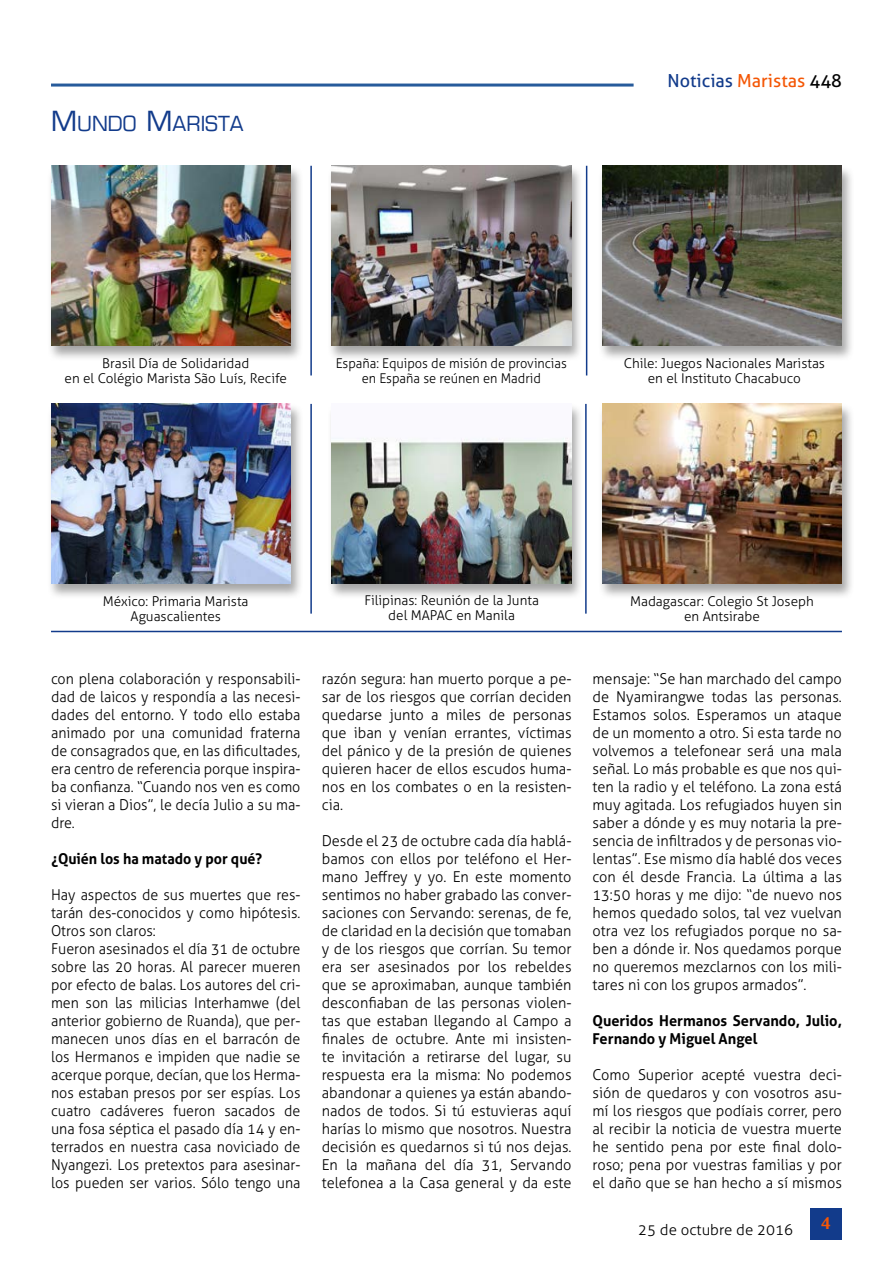
<style>
.page{position:relative;width:893px;height:1263px;background:#fff}
.page>*{position:absolute;margin:0;border:0;box-sizing:border-box;transform-origin:0 0}
.t1{font:20.25px "Eurostile";color:#123b8b}
.t2{font:18px "Aller";color:#123b8b}
.t3{font:700 18px "Novarese IT Cby BT";color:#f45706}
.t4{font:300 15px/18px "Aller";color:#000;text-align:justify}
.t5{font:300 15px/18px "Aller";color:#000;text-align:justify;scale:.95 1}
.t6{font:700 15px/18px "Aller";color:#000}
.t7{font:700 15px "Aller";color:#000;scale:.95 1}
.t8{font:300 13.5px/15px "Aller";color:#000;text-align:center}
.t9{font:300 13.5px/15px "Aller";color:#000;text-align:center;scale:.95 1}
.s1{font-size:27px}
.s2{color:#f45706}
.s3{color:#000}
</style>
<div class="page">
<hr style="left:51px;top:84px;width:583px;height:3px;background:#275b9b">
<div style="left:810px;top:1208px;width:32px;height:31px;background:#123b8b"></div>
<div style="left:598px;top:164px;width:257px;height:198px;background:#000;opacity:.35"></div>
<img style="left:602px;top:166px;width:240px;height:180px">
<div style="left:327px;top:164px;width:257px;height:198px;background:#000;opacity:.35"></div>
<img style="left:331px;top:166px;width:240px;height:180px">
<div style="left:47px;top:164px;width:257px;height:198px;background:#000;opacity:.35"></div>
<img style="left:51px;top:166px;width:240px;height:180px">
<div style="left:598px;top:403px;width:257px;height:197px;background:#000;opacity:.35"></div>
<img style="left:602px;top:404px;width:240px;height:180px">
<div style="left:327px;top:403px;width:257px;height:197px;background:#000;opacity:.35"></div>
<img style="left:331px;top:404px;width:240px;height:180px">
<div style="left:47px;top:403px;width:257px;height:197px;background:#000;opacity:.35"></div>
<img style="left:51px;top:404px;width:240px;height:180px">
<hr style="left:310px;top:166px;width:2px;height:209px;background:#123b8b">
<hr style="left:586px;top:166px;width:1px;height:209px;background:#123b8b">
<hr style="left:310px;top:404px;width:2px;height:210px;background:#123b8b">
<hr style="left:585px;top:404px;width:2px;height:210px;background:#123b8b">
<hr style="left:51px;top:631px;width:791px;height:1px;background:#123b8b">
<h1 class="t1" style="left:51px;top:111px;width:194px"><span class="s1">M</span>UNDO <span class="s1">M</span>ARISTA</h1>
<p class="t2" style="left:667px;top:69px;width:176px">Noticias <span class="s2">Maristas</span> <span class="s3">448</span></p>
<p class="t8" style="left:65px;top:355px;width:224px">Brasil Día de Solidaridad<br>en el Colégio Marista São Luís, Recife</p>
<p class="t9" style="left:336px;top:355px;width:245px">España: Equipos de misión de provincias en España se reúnen en Madrid</p>
<p class="t8" style="left:624px;top:355px;width:203px">Chile: Juegos Nacionales Maristas en el Instituto Chacabuco</p>
<p class="t8" style="left:103px;top:593px;width:147px">México: Primaria Marista<br>Aguascalientes</p>
<p class="t5" style="left:51px;top:670px;width:264px">con plena colaboración y responsabili&shy;dad de laicos y respondía a las necesi&shy;dades del entorno. Y todo ello estaba animado por una comunidad fraterna de consagrados que, en las dificultades, era centro de referencia porque inspira&shy;ba confianza. “Cuando nos ven es como si vieran a Dios”, le decía Julio a su ma&shy;dre.</p>
<p class="t7" style="left:51px;top:849px;width:224px">¿Quién los ha matado y por qué?</p>
<p class="t5" style="left:51px;top:886px;width:264px;text-align:left">Hay aspectos de sus muertes que res&shy;tarán des-conocidos y como hipótesis.<br>Otros son claros:<br>Fueron asesinados el día 31 de octubre sobre las 20 horas. Al parecer mueren por efecto de balas. Los autores del cri&shy;men son las milicias Interhamwe (del anterior gobierno de Ruanda), que per&shy;manecen unos días en el barracón de los Hermanos e impiden que nadie se acerque porque, decían, que los Herma&shy;nos estaban presos por ser espías. Los cuatro cadáveres fueron sacados de una fosa séptica el pasado día 14 y en&shy;terrados en nuestra casa noviciado de Nyangezi. Los pretextos para asesinar&shy;los pueden ser varios. Sólo tengo una</p>
<p class="t8" style="left:364px;top:593px;width:176px">Filipinas: Reunión de la Junta del MAPAC en Manila</p>
<p class="t8" style="left:630px;top:593px;width:185px">Madagascar: Colegio St Joseph en Antsirabe</p>
<p class="t5" style="left:322px;top:670px;width:264px">razón segura: han muerto porque a pe&shy;sar de los riesgos que corrían deciden quedarse junto a miles de personas que iban y venían errantes, víctimas del pánico y de la presión de quienes quieren hacer de ellos escudos huma&shy;nos en los combates o en la resisten&shy;cia.</p>
<p class="t4" style="left:322px;top:832px;width:251px">Desde el 23 de octubre cada día hablá&shy;bamos con ellos por teléfono el Her&shy;mano Jeffrey y yo. En este momento sentimos no haber grabado las conver&shy;saciones con Servando: serenas, de fe, de claridad en la decisión que tomaban y de los riesgos que corrían. Su temor era ser asesinados por los rebeldes que se aproximaban, aunque también desconfiaban de las personas violen&shy;tas que estaban llegando al Campo a finales de octubre. Ante mi insisten&shy;te invitación a retirarse del lugar, su respuesta era la misma: No podemos abandonar a quienes ya están abando&shy;nados de todos. Si tú estuvieras aquí harías lo mismo que nosotros. Nuestra decisión es quedarnos si tú nos dejas.<br>En la mañana del día 31, Servando telefonea a la Casa general y da este</p>
<p class="t4" style="left:592px;top:670px;width:251px">mensaje: “Se han marchado del campo de Nyamirangwe todas las personas.<br>Estamos solos. Esperamos un ataque de un momento a otro. Si esta tarde no volvemos a telefonear será una mala señal. Lo más probable es que nos qui&shy;ten la radio y el teléfono. La zona está muy agitada. Los refugiados huyen sin saber a dónde y es muy notaria la pre&shy;sencia de infiltrados y de personas vio&shy;lentas”. Ese mismo día hablé dos veces con él desde Francia. La última a las 13:50 horas y me dijo: “de nuevo nos hemos quedado solos, tal vez vuelvan otra vez los refugiados porque no sa&shy;ben a dónde ir. Nos quedamos porque no queremos mezclarnos con los mili&shy;tares ni con los grupos armados”.</p>
<p class="t6" style="left:592px;top:1012px;width:251px">Queridos Hermanos Servando, Julio,<br>Fernando y Miguel Angel</p>
<p class="t4" style="left:592px;top:1066px;width:251px">Como Superior acepté vuestra deci&shy;sión de quedaros y con vosotros asu&shy;mí los riesgos que podíais correr, pero al recibir la noticia de vuestra muerte he sentido pena por este final dolo&shy;roso; pena por vuestras familias y por el daño que se han hecho a sí mismos</p>
<p class="t4" style="left:638px;top:1220px;width:156px">25 de octubre de 2016</p>
<p class="t3" style="left:821px;top:1212px;width:12px">4</p>
</div>
